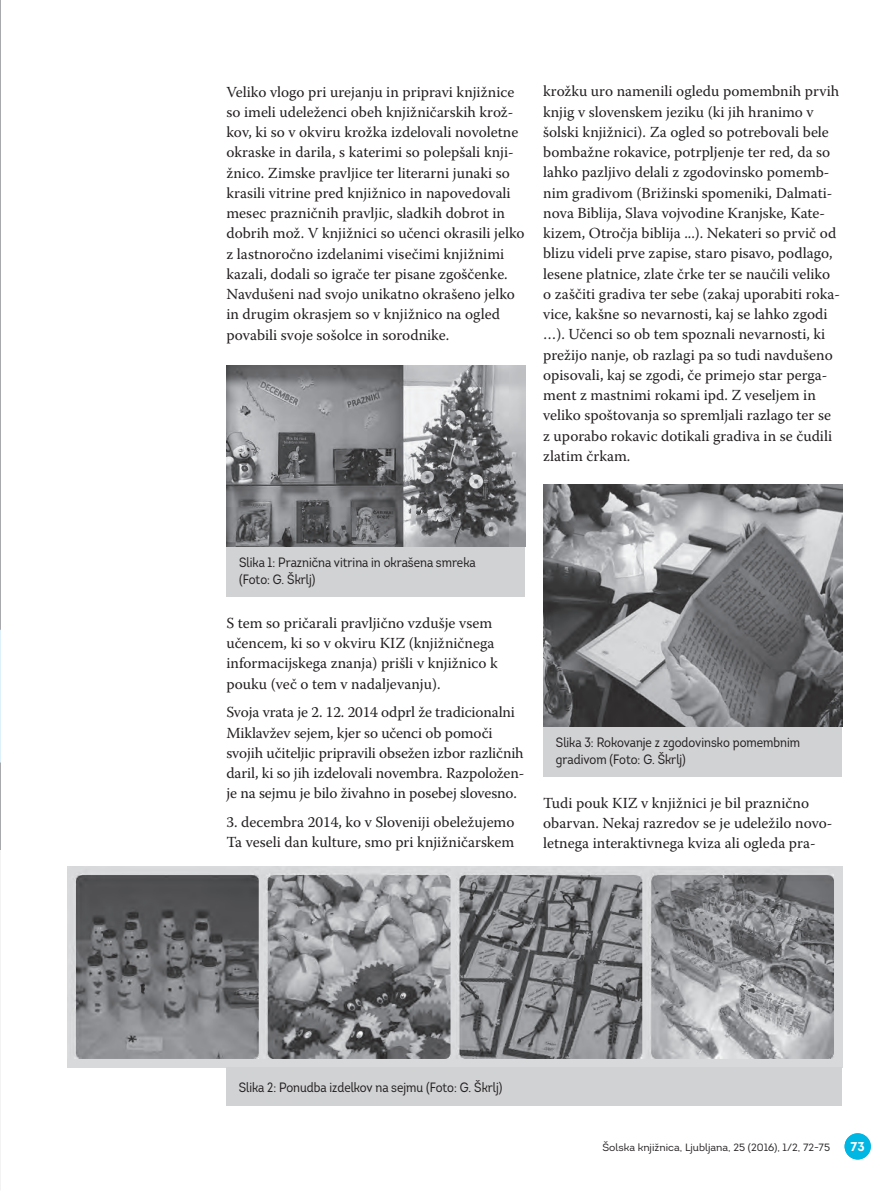
<style>
.page{position:relative;width:893px;height:1191px;background:#fff}
.page>*{position:absolute;margin:0;border:0;box-sizing:border-box;transform-origin:0 0}
.t1{font:15.3px/20.2px "Warnock Pro";color:#231f20}
.t2{font:13.5px/16.5px "Intro Cond";color:#231f20}
.t3{font:700 12.75px "Intro";color:#fff}
.t4{font:10.5px "Intro";color:#231f20}
</style>
<div class="page">
<hr style="left:0;top:0;width:1px;height:849px;background:#a8a9ad">
<svg style="left:0;top:629px;width:1px;height:134px"></svg>
<div style="left:845px;top:1133px;width:26px;height:26px;background:#00b7e4;border-radius:50%"></div>
<div style="left:226px;top:366px;width:299px;height:230px;background:#d1d2d4"></div>
<img style="left:226px;top:366px;width:299px;height:180px">
<div style="left:543px;top:485px;width:299px;height:291px;background:#d1d2d4"></div>
<img style="left:543px;top:485px;width:299px;height:241px">
<img style="left:67px;top:867px;width:776px;height:200px">
<div style="left:226px;top:1067px;width:616px;height:39px;background:#d1d2d4"></div>
<p class="t1" style="left:226px;top:81px;width:300px">Veliko vlogo pri urejanju in pripravi knjižnice so imeli udeleženci obeh knjižničarskih krož&shy;kov, ki so v okviru krožka izdelovali novoletne okraske in darila, s katerimi so polepšali knji&shy;žnico. Zimske pravljice ter literarni junaki so krasili vitrine pred knjižnico in napovedovali mesec prazničnih pravljic, sladkih dobrot in dobrih mož. V knjižnici so učenci okrasili jelko z lastnoročno izdelanimi visečimi knjižnimi kazali, dodali so igrače ter pisane zgoščenke.<br>Navdušeni nad svojo unikatno okrašeno jelko in drugim okrasjem so v knjižnico na ogled povabili svoje sošolce in sorodnike.</p>
<p class="t1" style="left:543px;top:81px;width:298px">krožku uro namenili ogledu pomembnih prvih knjig v slovenskem jeziku (ki jih hranimo v šolski knjižnici). Za ogled so potrebovali bele bombažne rokavice, potrpljenje ter red, da so lahko pazljivo delali z zgodovinsko pomemb&shy;nim gradivom (Brižinski spomeniki, Dalmati&shy;nova Biblija, Slava vojvodine Kranjske, Kate&shy;kizem, Otročja biblija ...). Nekateri so prvič od blizu videli prve zapise, staro pisavo, podlago, lesene platnice, zlate črke ter se naučili veliko o zaščiti gradiva ter sebe (zakaj uporabiti roka&shy;vice, kakšne so nevarnosti, kaj se lahko zgodi …). Učenci so ob tem spoznali nevarnosti, ki prežijo nanje, ob razlagi pa so tudi navdušeno opisovali, kaj se zgodi, če primejo star perga&shy;ment z mastnimi rokami ipd. Z veseljem in veliko spoštovanja so spremljali razlago ter se z uporabo rokavic dotikali gradiva in se čudili zlatim črkam.</p>
<p class="t2" style="left:239px;top:554px;width:238px">Slika 1: Praznična vitrina in okrašena smreka (Foto: G. Škrlj)</p>
<p class="t1" style="left:226px;top:612px;width:273px">S tem so pričarali pravljično vzdušje vsem učencem, ki so v okviru KIZ (knjižničnega informacijskega znanja) prišli v knjižnico k pouku (več o tem v nadaljevanju).</p>
<p class="t1" style="left:226px;top:702px;width:299px">Svoja vrata je 2. 12. 2014 odprl že tradicionalni Miklavžev sejem, kjer so učenci ob pomoči svojih učiteljic pripravili obsežen izbor različnih daril, ki so jih izdelovali novembra. Razpoložen&shy;je na sejmu je bilo živahno in posebej slovesno.</p>
<p class="t1" style="left:226px;top:811px;width:290px">3. decembra 2014, ko v Sloveniji obeležujemo<br>Ta veseli dan kulture, smo pri knjižničarskem</p>
<p class="t2" style="left:556px;top:734px;width:246px">Slika 3: Rokovanje z zgodovinsko pomembnim gradivom (Foto: G. Škrlj)</p>
<p class="t1" style="left:543px;top:792px;width:291px">Tudi pouk KIZ v knjižnici je bil praznično obarvan. Nekaj razredov se je udeležilo novo&shy;letnega interaktivnega kviza ali ogleda pra-</p>
<p class="t2" style="left:239px;top:1078px;width:265px">Slika 2: Ponudba izdelkov na sejmu (Foto: G. Škrlj)</p>
<p class="t4" style="left:602px;top:1140px;width:229px">Šolska knjižnica, Ljubljana, 25 (2016), 1/2, 72-75</p>
<p class="t3" style="left:851px;top:1137px;width:16px">73</p>
</div>
